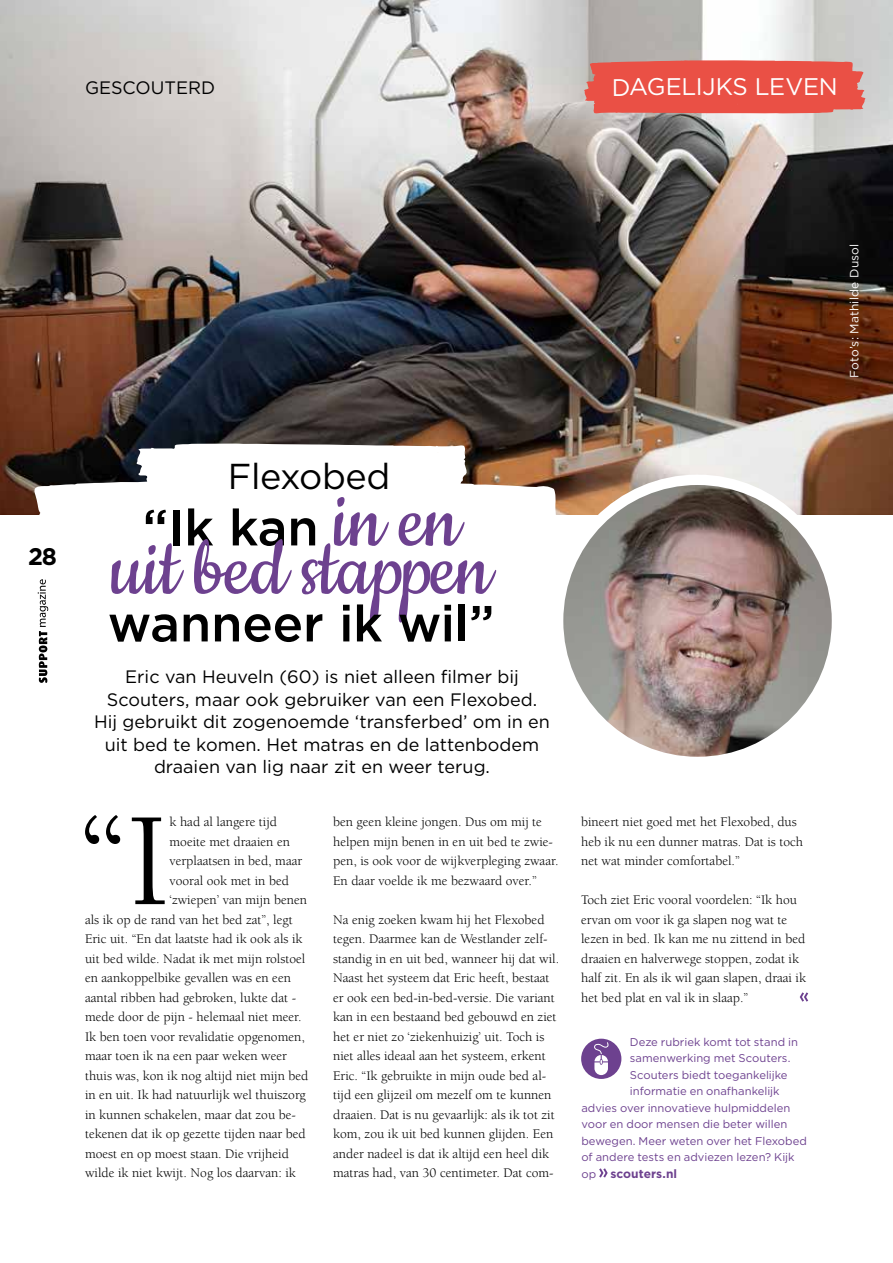
<style>
.page{position:relative;width:893px;height:1263px;background:#fff}
.page>*{position:absolute;margin:0;border:0;box-sizing:border-box;transform-origin:0 0}
.t1{font:136.35px "Berkeley";color:#000}
.t2{font:90.75px "Cookie";color:#6d418f}
.t3{font:500 50.7px "Gotham";letter-spacing:-.005em;color:#000}
.t4{font:36px "Gotham";letter-spacing:-.01em;color:#000}
.t5{font:24px "Gotham";letter-spacing:-.02em;color:#fff}
.t6{font:700 24px "Gotham";color:#000}
.t7{font:18px/22.5px "Gotham";color:#000;text-align:center}
.t8{font:13.5px/19.5px "Berkeley";color:#000}
.t9{font:12px "Gotham";letter-spacing:.015em;color:#fff}
.t10{font:700 12px "Gotham";color:#6d418f}
.t11{font:11.25px "Gotham";color:#6d418f}
.s1{font-family:"Cookie";font-weight:400;font-size:90.75px;color:#6d418f}
.s2{font-weight:400;font-size:11.25px}
</style>
<div class="page">
<img style="left:0;top:0;width:893px;height:514px">
<svg style="left:27px;top:478px;width:542px;height:133px"></svg>
<svg style="left:136px;top:443px;width:332px;height:70px"></svg>
<img style="left:558px;top:480px;width:279px;height:276px">
<div style="left:553px;top:475px;width:289px;height:292px;border:10px solid #fff;border-radius:50%"></div>
<svg style="left:599px;top:1168px;width:9px;height:9px"></svg>
<div style="left:581px;top:1039px;width:40px;height:40px;background:#6d418f;border-radius:50%"></div>
<svg style="left:594px;top:1042px;width:15px;height:33px"></svg>
<svg style="left:800px;top:992px;width:8px;height:10px"></svg>
<svg style="left:38px;top:579px;width:10px;height:104px"></svg>
<svg style="left:584px;top:60px;width:282px;height:53px;background:#e7584e"></svg>
<h3 class="t7" style="left:85px;top:76px;width:131px">GESCOUTERD</h3>
<h3 class="t5" style="left:612px;top:73px;width:227px">DAGELIJKS LEVEN</h3>
<h3 class="t6" style="left:28px;top:543px;width:30px">28</h3>
<h3 class="t4" style="left:228px;top:457px;width:164px">Flexobed</h3>
<h3 class="t3" style="left:143px;top:499px;width:318px">“Ik kan <span class="s1">in en</span></h3>
<h2 class="t2" style="left:111px;top:522px;width:382px">uit bed stappen</h2>
<h3 class="t3" style="left:108px;top:595px;width:388px">wanneer ik wil”</h3>
<h3 class="t7" style="left:94px;top:665px;width:457px">Eric van Heuveln (60) is niet alleen filmer bij Scouters, maar ook gebruiker van een Flexobed.<br>Hij gebruikt dit zogenoemde ‘transferbed’ om in en uit bed te komen. Het matras en de lattenbodem draaien van lig naar zit en weer terug.</h3>
<h1 class="t1" style="left:79px;top:789px;width:92px">“I</h1>
<p class="t8" style="left:170px;top:812px;width:109px">k had al langere tijd</p>
<p class="t8" style="left:170px;top:832px;width:122px">moeite met draaien en</p>
<p class="t8" style="left:170px;top:851px;width:134px">verplaatsen in bed, maar</p>
<p class="t8" style="left:170px;top:871px;width:121px">vooral ook met in bed</p>
<p class="t8" style="left:170px;top:890px;width:139px">‘zwiepen’ van mijn benen</p>
<p class="t8" style="left:85px;top:910px;width:209px">als ik op de rand van het bed zat”, legt</p>
<p class="t8" style="left:85px;top:929px;width:219px">Eric uit. “En dat laatste had ik ook als ik</p>
<p class="t8" style="left:85px;top:949px;width:222px">uit bed wilde. Nadat ik met mijn rolstoel</p>
<p class="t8" style="left:85px;top:968px;width:207px">en aankoppelbike gevallen was en een</p>
<p class="t8" style="left:85px;top:988px;width:213px">aantal ribben had gebroken, lukte dat -</p>
<p class="t8" style="left:85px;top:1007px;width:218px">mede door de pijn - helemaal niet meer.</p>
<p class="t8" style="left:85px;top:1027px;width:221px">Ik ben toen voor revalidatie opgenomen,</p>
<p class="t8" style="left:85px;top:1046px;width:204px">maar toen ik na een paar weken weer</p>
<p class="t8" style="left:85px;top:1066px;width:225px">thuis was, kon ik nog altijd niet mijn bed</p>
<p class="t8" style="left:85px;top:1085px;width:222px">in en uit. Ik had natuurlijk wel thuiszorg</p>
<p class="t8" style="left:85px;top:1105px;width:212px">in kunnen schakelen, maar dat zou be-</p>
<p class="t8" style="left:85px;top:1124px;width:222px">tekenen dat ik op gezette tijden naar bed</p>
<p class="t8" style="left:85px;top:1144px;width:205px">moest en op moest staan. Die vrijheid</p>
<p class="t8" style="left:85px;top:1163px;width:212px">wilde ik niet kwijt. Nog los daarvan: ik</p>
<p class="t8" style="left:333px;top:812px;width:227px">ben geen kleine jongen. Dus om mij te helpen mijn benen in en uit bed te zwie&shy;pen, is ook voor de wijkverpleging zwaar.<br>En daar voelde ik me bezwaard over.”</p>
<p class="t8" style="left:333px;top:910px;width:228px">Na enig zoeken kwam hij het Flexobed tegen. Daarmee kan de Westlander zelf&shy;standig in en uit bed, wanneer hij dat wil.<br>Naast het systeem dat Eric heeft, bestaat er ook een bed-in-bed-versie. Die variant kan in een bestaand bed gebouwd en ziet het er niet zo ‘ziekenhuizig’ uit. Toch is niet alles ideaal aan het systeem, erkent Eric. “Ik gebruikte in mijn oude bed al&shy;tijd een glijzeil om mezelf om te kunnen draaien. Dat is nu gevaarlijk: als ik tot zit kom, zou ik uit bed kunnen glijden. Een ander nadeel is dat ik altijd een heel dik matras had, van 30 centimeter. Dat com-</p>
<p class="t8" style="left:581px;top:812px;width:223px">bineert niet goed met het Flexobed, dus heb ik nu een dunner matras. Dat is toch net wat minder comfortabel.”</p>
<p class="t8" style="left:581px;top:890px;width:226px">Toch ziet Eric vooral voordelen: “Ik hou ervan om voor ik ga slapen nog wat te lezen in bed. Ik kan me nu zittend in bed draaien en halverwege stoppen, zodat ik half zit. En als ik wil gaan slapen, draai ik het bed plat en val ik in slaap.”</p>
<p class="t11" style="left:630px;top:1035px;width:170px">Deze rubriek komt tot stand in</p>
<p class="t11" style="left:630px;top:1052px;width:162px">samenwerking met Scouters.</p>
<p class="t11" style="left:630px;top:1068px;width:159px">Scouters biedt toegankelijke</p>
<p class="t11" style="left:630px;top:1085px;width:151px">informatie en onafhankelijk</p>
<p class="t11" style="left:581px;top:1101px;width:211px">advies over innovatieve hulpmiddelen</p>
<p class="t11" style="left:581px;top:1118px;width:207px">voor en door mensen die beter willen</p>
<p class="t11" style="left:581px;top:1134px;width:227px">bewegen. Meer weten over het Flexobed</p>
<p class="t11" style="left:581px;top:1151px;width:215px">of andere tests en adviezen lezen? Kijk</p>
<p class="t10" style="left:581px;top:1166px;width:97px"><span class="s2">op</span> scouters.nl</p>
<p class="t9" style="left:848px;top:378px;width:135px;rotate:-90deg">Foto’s: Mathilde Dusol</p>
</div>
